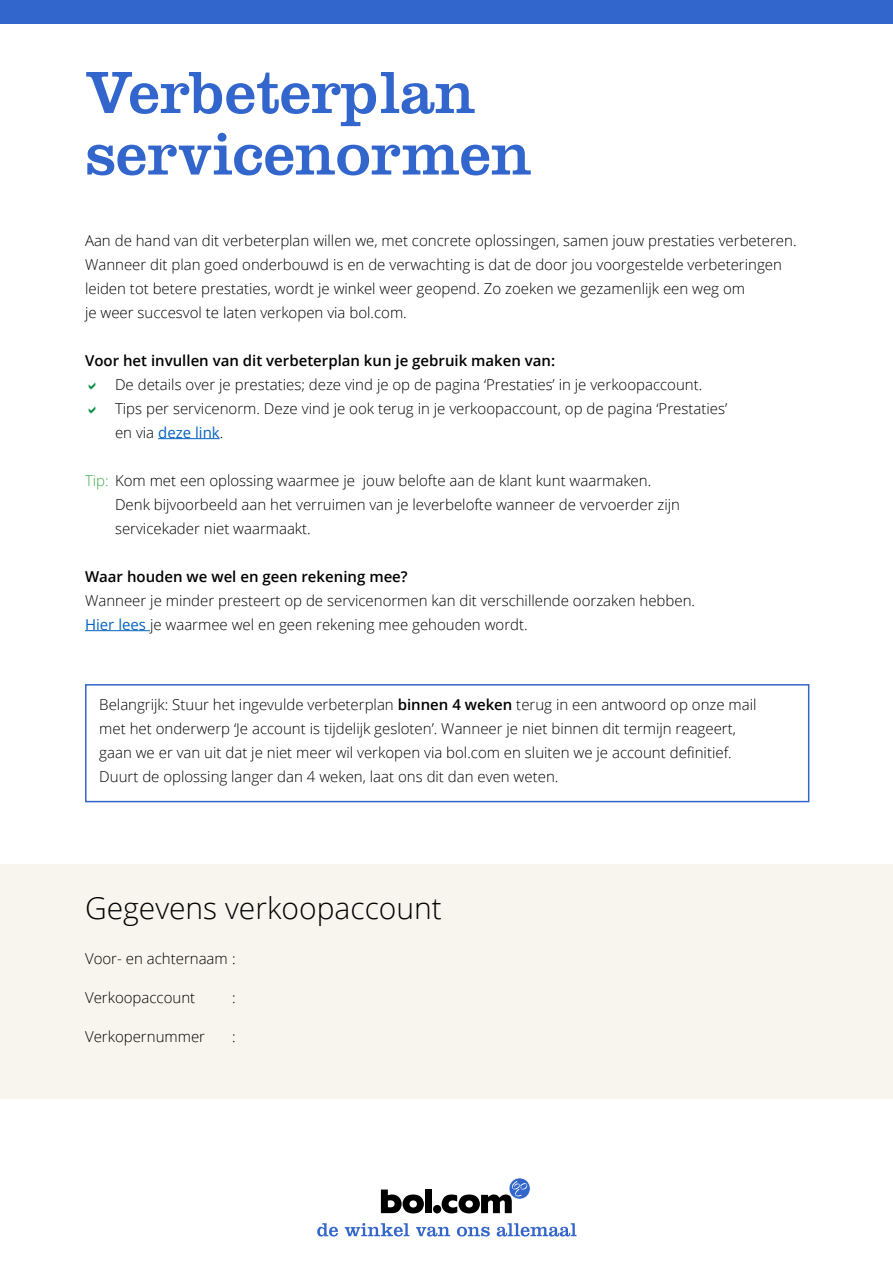
<style>
.page{position:relative;width:893px;height:1263px;background:#fff}
.page>*{position:absolute;margin:0;border:0;box-sizing:border-box;transform-origin:0 0}
.t1{font:61.8px/61.5px "Clarendon LT";color:#36c}
.t2{font:300 30px "Open Sans";color:#000}
.t3{font:300 15px/24px "Open Sans";color:#000}
.t4{font:600 15px "Open Sans";color:#000}
.s1{font-weight:400;color:#0563c1}
.s2{color:#41ad49}
.s3{font-weight:600}
</style>
<div class="page">
<div style="left:0;top:864px;width:893px;height:234px;background:#f8f5ee"></div>
<hr style="left:158px;top:438px;width:62px;height:1px;background:#0563c1">
<hr style="left:85px;top:630px;width:65px;height:1px;background:#0563c1">
<div style="left:85px;top:684px;width:724px;height:118px;border:2px solid #36c"></div>
<div style="left:0;top:0;width:893px;height:24px;background:#36c"></div>
<svg style="left:381px;top:1189px;width:43px;height:24px"></svg>
<div style="left:425px;top:1189px;width:7px;height:24px;background:#000"></div>
<svg style="left:433px;top:1178px;width:97px;height:35px"></svg>
<svg style="left:317px;top:1223px;width:21px;height:13px"></svg>
<svg style="left:345px;top:1223px;width:64px;height:13px"></svg>
<svg style="left:416px;top:1227px;width:34px;height:9px"></svg>
<svg style="left:457px;top:1227px;width:33px;height:9px"></svg>
<svg style="left:497px;top:1223px;width:79px;height:13px"></svg>
<h1 class="t1" style="left:85px;top:62px;width:448px">Verbeterplan servicenormen</h1>
<p class="t3" style="left:85px;top:228px;width:713px">Aan de hand van dit verbeterplan willen we, met concrete oplossingen, samen jouw prestaties verbeteren.<br>Wanneer dit plan goed onderbouwd is en de verwachting is dat de door jou voorgestelde verbeteringen leiden tot betere prestaties, wordt je winkel weer geopend. Zo zoeken we gezamenlijk een weg om<br>je weer succesvol te laten verkopen via bol.com.</p>
<p class="t4" style="left:85px;top:350px;width:472px">Voor het invullen van dit verbeterplan kun je gebruik maken van:</p>
<p class="t3" style="left:115px;top:372px;width:614px">De details over je prestaties; deze vind je op de pagina ‘Prestaties’ in je verkoopaccount.<br>Tips per servicenorm. Deze vind je ook terug in je verkoopaccount, op de pagina ‘Prestaties’ en via <span class="s1">deze link</span>.</p>
<p class="t3" style="left:115px;top:468px;width:566px;text-indent:-30px"><span class="s2">Tip:</span> Kom met een oplossing waarmee je jouw belofte aan de klant kunt waarmaken.<br>Denk bijvoorbeeld aan het verruimen van je leverbelofte wanneer de vervoerder zijn servicekader niet waarmaakt.</p>
<p class="t4" style="left:85px;top:566px;width:324px">Waar houden we wel en geen rekening mee?</p>
<p class="t3" style="left:85px;top:588px;width:612px">Wanneer je minder presteert op de servicenormen kan dit verschillende oorzaken hebben.<br><span class="s1">Hier lees</span> je waarmee wel en geen rekening mee gehouden wordt.</p>
<p class="t3" style="left:99px;top:692px;width:659px">Belangrijk: Stuur het ingevulde verbeterplan <span class="s3">binnen 4 weken</span> terug in een antwoord op onze mail met het onderwerp ‘Je account is tijdelijk gesloten’. Wanneer je niet binnen dit termijn reageert, gaan we er van uit dat je niet meer wil verkopen via bol.com en sluiten we je account definitief.<br>Duurt de oplossing langer dan 4 weken, laat ons dit dan even weten.</p>
<h2 class="t2" style="left:85px;top:887px;width:358px">Gegevens verkoopaccount</h2>
<p class="t3" style="left:85px;top:946px;width:152px">Voor- en achternaam :</p>
<p class="t3" style="left:85px;top:985px;width:112px">Verkoopaccount</p>
<p class="t3" style="left:232px;top:985px;width:5px">:</p>
<p class="t3" style="left:85px;top:1024px;width:122px">Verkopernummer</p>
<p class="t3" style="left:232px;top:1024px;width:5px">:</p>
</div>
